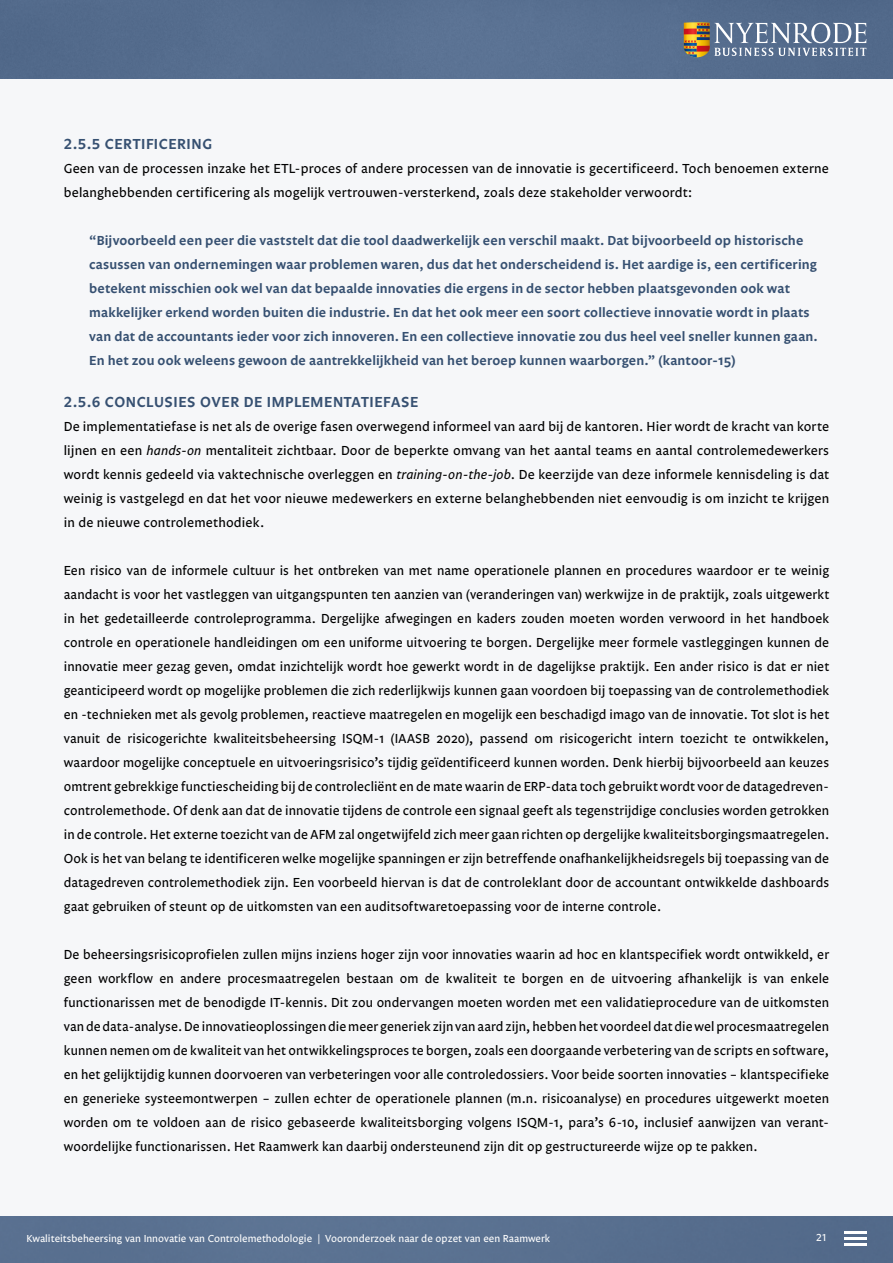
<style>
.page{position:relative;width:893px;height:1263px;background:#f6f7f9}
.page>*{position:absolute;margin:0;border:0;box-sizing:border-box;transform-origin:0 0}
.t1{font:600 15px "Legato OT";letter-spacing:.04em;color:#365071}
.t2{font:13.5px/24px "Legato OT";letter-spacing:.01em;color:#000}
.t3{font:600 13.5px/24px "Legato OT";letter-spacing:.01em;color:#365071}
.t4{font:10.5px "Legato OT";color:#fff}
.s1{font-style:italic}
</style>
<div class="page">
<div style="left:0;top:1216px;width:893px;height:47px;background:#597090"></div>
<hr style="left:844px;top:1231px;width:22px;height:2px;background:#fff">
<hr style="left:844px;top:1237px;width:22px;height:2px;background:#fff">
<hr style="left:844px;top:1243px;width:22px;height:2px;background:#fff">
<div style="left:0;top:0;width:893px;height:79px;background:#576e8f"></div>
<svg style="left:684px;top:22px;width:182px;height:35px;background:#818a96"></svg>
<p class="t1" style="left:64px;top:135px;width:150px">2.5.5 CERTIFICERING</p>
<p class="t2" style="left:64px;top:157px;width:767px">Geen van de processen inzake het ETL-proces of andere processen van de innovatie is gecertificeerd. Toch benoemen externe belanghebbenden certificering als mogelijk vertrouwen-versterkend, zoals deze stakeholder verwoordt:</p>
<p class="t3" style="left:89px;top:229px;width:730px">“Bijvoorbeeld een peer die vaststelt dat die tool daadwerkelijk een verschil maakt. Dat bijvoorbeeld op historische casussen van ondernemingen waar problemen waren, dus dat het onderscheidend is. Het aardige is, een certificering betekent misschien ook wel van dat bepaalde innovaties die ergens in de sector hebben plaatsgevonden ook wat makkelijker erkend worden buiten die industrie. En dat het ook meer een soort collectieve innovatie wordt in plaats van dat de accountants ieder voor zich innoveren. En een collectieve innovatie zou dus heel veel sneller kunnen gaan.<br>En het zou ook weleens gewoon de aantrekkelijkheid van het beroep kunnen waarborgen.” (kantoor-15)</p>
<p class="t1" style="left:64px;top:393px;width:356px">2.5.6 CONCLUSIES OVER DE IMPLEMENTATIEFASE</p>
<p class="t2" style="left:64px;top:415px;width:767px;text-align:justify">De implementatiefase is net als de overige fasen overwegend informeel van aard bij de kantoren. Hier wordt de kracht van korte lijnen en een <span class="s1">hands-on</span> mentaliteit zichtbaar. Door de beperkte omvang van het aantal teams en aantal controlemedewerkers wordt kennis gedeeld via vaktechnische overleggen en <span class="s1">training-on-the-job</span>. De keerzijde van deze informele kennisdeling is dat weinig is vastgelegd en dat het voor nieuwe medewerkers en externe belanghebbenden niet eenvoudig is om inzicht te krijgen in de nieuwe controlemethodiek.</p>
<p class="t2" style="left:64px;top:559px;width:767px;text-align:justify">Een risico van de informele cultuur is het ontbreken van met name operationele plannen en procedures waardoor er te weinig aandacht is voor het vastleggen van uitgangspunten ten aanzien van (veranderingen van) werkwijze in de praktijk, zoals uitgewerkt in het gedetailleerde controleprogramma. Dergelijke afwegingen en kaders zouden moeten worden verwoord in het handboek controle en operationele handleidingen om een uniforme uitvoering te borgen. Dergelijke meer formele vastleggingen kunnen de innovatie meer gezag geven, omdat inzichtelijk wordt hoe gewerkt wordt in de dagelijkse praktijk. Een ander risico is dat er niet geanticipeerd wordt op mogelijke problemen die zich rederlijkwijs kunnen gaan voordoen bij toepassing van de controlemethodiek en -technieken met als gevolg problemen, reactieve maatregelen en mogelijk een beschadigd imago van de innovatie. Tot slot is het vanuit de risicogerichte kwaliteitsbeheersing ISQM-1 (IAASB 2020), passend om risicogericht intern toezicht te ontwikkelen, waardoor mogelijke conceptuele en uitvoeringsrisico’s tijdig geïdentificeerd kunnen worden. Denk hierbij bijvoorbeeld aan keuzes omtrent gebrekkige functiescheiding bij de controlecliënt en de mate waarin de ERP-data toch gebruikt wordt voor de datagedreven&shy;controlemethode. Of denk aan dat de innovatie tijdens de controle een signaal geeft als tegenstrijdige conclusies worden getrokken in de controle. Het externe toezicht van de AFM zal ongetwijfeld zich meer gaan richten op dergelijke kwaliteitsborgingsmaatregelen.<br>Ook is het van belang te identificeren welke mogelijke spanningen er zijn betreffende onafhankelijkheidsregels bij toepassing van de datagedreven controlemethodiek zijn. Een voorbeeld hiervan is dat de controleklant door de accountant ontwikkelde dashboards gaat gebruiken of steunt op de uitkomsten van een auditsoftwaretoepassing voor de interne controle.</p>
<p class="t2" style="left:64px;top:943px;width:767px">De beheersingsrisicoprofielen zullen mijns inziens hoger zijn voor innovaties waarin ad hoc en klantspecifiek wordt ontwikkeld, er geen workflow en andere procesmaatregelen bestaan om de kwaliteit te borgen en de uitvoering afhankelijk is van enkele functionarissen met de benodigde IT-kennis. Dit zou ondervangen moeten worden met een validatieprocedure van de uitkomsten van de data-analyse. De innovatieoplossingen die meer generiek zijn van aard zijn, hebben het voordeel dat die wel procesmaatregelen kunnen nemen om de kwaliteit van het ontwikkelingsproces te borgen, zoals een doorgaande verbetering van de scripts en software, en het gelijktijdig kunnen doorvoeren van verbeteringen voor alle controledossiers. Voor beide soorten innovaties – klantspecifieke en generieke systeemontwerpen – zullen echter de operationele plannen (m.n. risicoanalyse) en procedures uitgewerkt moeten worden om te voldoen aan de risico gebaseerde kwaliteitsborging volgens ISQM-1, para’s 6-10, inclusief aanwijzen van verant&shy;woordelijke functionarissen. Het Raamwerk kan daarbij ondersteunend zijn dit op gestructureerde wijze op te pakken.</p>
<p class="t4" style="left:27px;top:1233px;width:525px">Kwaliteitsbeheersing van Innovatie van Controlemethodologie | Vooronderzoek naar de opzet van een Raamwerk</p>
<p class="t4" style="left:816px;top:1232px;width:12px">21</p>
</div>
